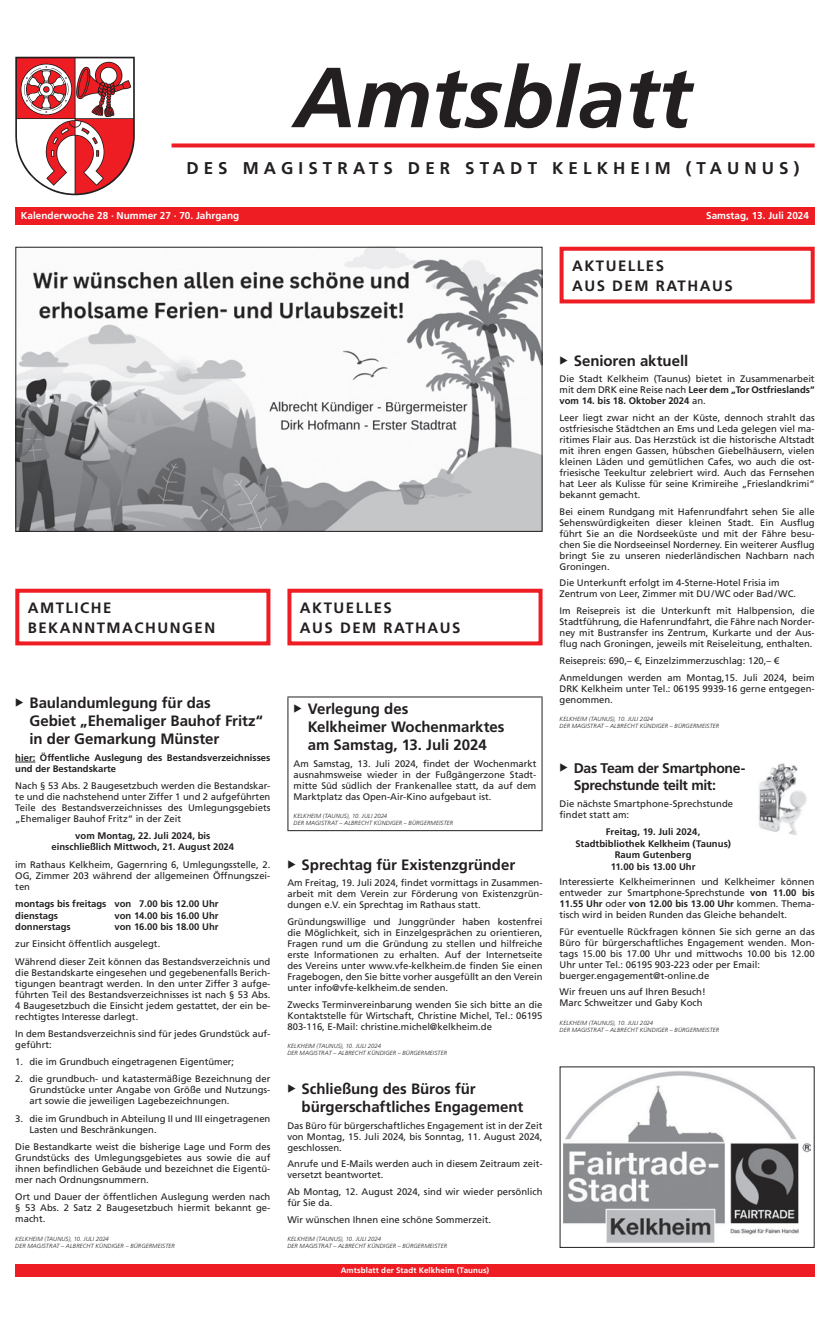
<style>
.page{position:relative;width:830px;height:1333px;background:#fff}
.page>*{position:absolute;margin:0;border:0;box-sizing:border-box;transform-origin:0 0}
.t1{font:italic 700 85px "Frutiger LT Std";color:#231f20}
.t2{font:700 17px "Frutiger LT Std";letter-spacing:.3em;color:#231f20}
.t3{font:700 15px/18px "Frutiger LT Std";color:#231f20}
.t4{font:700 15px/20px "Frutiger LT Std";letter-spacing:.1em;color:#231f20}
.t5{font:700 14px/16.8px "Frutiger LT Std";letter-spacing:-.025em;color:#231f20}
.t6{font:700 10px "Frutiger LT Std";color:#fff}
.t7{font:9.5px/11px "Frutiger LT Std";color:#231f20;text-align:justify}
.t8{font:700 9.5px/11.4px "Frutiger LT Std";color:#231f20}
.t9{font:700 8px "Frutiger LT Std";letter-spacing:.015em;color:#fff}
.t10{font:italic 300 6px/7px "Frutiger LT Std";letter-spacing:.02em;color:#231f20}
.s1{font-weight:700}
</style>
<div class="page">
<svg style="left:172px;top:143px;width:643px;height:4px;background:#f0373c"></svg>
<svg style="left:15px;top:57px;width:120px;height:138px"></svg>
<div style="left:15px;top:207px;width:800px;height:17px;background:#ee1d23"></div>
<div style="left:15px;top:1264px;width:800px;height:12px;background:#ee1d23"></div>
<div style="left:560px;top:247px;width:255px;height:56px;border:4px solid #ee1d23"></div>
<div style="left:15px;top:588px;width:255px;height:57px;border:4px solid #ee1d23"></div>
<div style="left:287px;top:588px;width:256px;height:57px;border:4px solid #ee1d23"></div>
<svg style="left:15px;top:761px;width:20px;height:1px"></svg>
<hr style="left:287px;top:696px;width:256px;height:1px;background:#231f20">
<hr style="left:287px;top:697px;width:1px;height:133px;background:#231f20">
<hr style="left:542px;top:697px;width:1px;height:133px;background:#231f20">
<hr style="left:287px;top:830px;width:256px;height:1px;background:#231f20">
<img style="left:17px;top:249px;width:524px;height:281px">
<div style="left:15px;top:247px;width:528px;height:285px;border:1px solid #231f20"></div>
<img style="left:758px;top:763px;width:49px;height:72px">
<img style="left:564px;top:1071px;width:246px;height:172px">
<h1 class="t1" style="left:295px;top:48px;width:398px">Amtsblatt</h1>
<h2 class="t2" style="left:186px;top:158px;width:615px">DES MAGISTRATS DER STADT KELKHEIM (TAUNUS)</h2>
<p class="t6" style="left:21px;top:210px;width:220px">Kalenderwoche 28 · Nummer 27 · 70. Jahrgang</p>
<p class="t6" style="left:706px;top:210px;width:104px">Samstag, 13. Juli 2024</p>
<h3 class="t4" style="left:572px;top:255px;width:162px">AKTUELLES<br>AUS DEM RATHAUS</h3>
<h3 class="t4" style="left:28px;top:597px;width:189px">AMTLICHE<br>BEKANNTMACHUNGEN</h3>
<h3 class="t4" style="left:300px;top:597px;width:162px">AKTUELLES<br>AUS DEM RATHAUS</h3>
<h3 class="t3" style="left:29px;top:693px;width:235px;text-indent:-14px">◆ Baulandumlegung für das<br>Gebiet „Ehemaliger Bauhof Fritz“ in der Gemarkung Münster</h3>
<p class="t8" style="left:15px;top:752px;width:257px;line-height:11px">hier: Öffentliche Auslegung des Bestandsverzeichnisses und der Bestandskarte</p>
<p class="t7" style="left:15px;top:780px;width:257px">Nach § 53 Abs. 2 Baugesetzbuch werden die Bestandskar&shy;te und die nachstehend unter Ziffer 1 und 2 aufgeführten Teile des Bestandsverzeichnisses des Umlegungsgebiets „Ehemaliger Bauhof Fritz“ in der Zeit</p>
<p class="t8" style="left:52px;top:830px;width:184px;line-height:11px;text-align:center">vom Montag, 22. Juli 2024, bis einschließlich Mittwoch, 21. August 2024</p>
<p class="t7" style="left:15px;top:859px;width:257px">im Rathaus Kelkheim, Gagernring 6, Umlegungsstelle, 2.<br>OG, Zimmer 203 während der allgemeinen Öffnungszei&shy;ten</p>
<p class="t8" style="left:15px;top:897px;width:205px">montags bis freitags von 7.00 bis 12.00 Uhr dienstags</p>
<p class="t8" style="left:115px;top:909px;width:106px">von 14.00 bis 16.00 Uhr</p>
<p class="t8" style="left:15px;top:921px;width:57px">donnerstags</p>
<p class="t8" style="left:115px;top:921px;width:106px">von 16.00 bis 18.00 Uhr</p>
<p class="t7" style="left:15px;top:935px;width:257px;line-height:17.2px">zur Einsicht öffentlich ausgelegt.<br>Während dieser Zeit können das Bestandsverzeichnis und</p>
<p class="t7" style="left:15px;top:966px;width:257px">die Bestandskarte eingesehen und gegebenenfalls Berich&shy;tigungen beantragt werden. In den unter Ziffer 3 aufge&shy;führten Teil des Bestandsverzeichnisses ist nach § 53 Abs.<br>4 Baugesetzbuch die Einsicht jedem gestattet, der ein be&shy;rechtigtes Interesse darlegt.</p>
<p class="t7" style="left:15px;top:1028px;width:257px">In dem Bestandsverzeichnis sind für jedes Grundstück auf&shy;geführt:</p>
<p class="t7" style="left:15px;top:1056px;width:220px">1. die im Grundbuch eingetragenen Eigentümer;</p>
<p class="t7" style="left:29px;top:1073px;width:242px;text-indent:-14px">2. die grundbuch- und katastermäßige Bezeichnung der Grundstücke unter Angabe von Größe und Nutzungs&shy;art sowie die jeweiligen Lagebezeichnungen.</p>
<p class="t7" style="left:29px;top:1112px;width:242px;text-indent:-14px">3. die im Grundbuch in Abteilung II und III eingetragenen<br>Lasten und Beschränkungen.</p>
<p class="t7" style="left:15px;top:1140px;width:257px">Die Bestandkarte weist die bisherige Lage und Form des Grundstücks des Umlegungsgebietes aus sowie die auf ihnen befindlichen Gebäude und bezeichnet die Eigentü&shy;mer nach Ordnungsnummern.</p>
<p class="t7" style="left:15px;top:1191px;width:257px">Ort und Dauer der öffentlichen Auslegung werden nach § 53 Abs. 2 Satz 2 Baugesetzbuch hiermit bekannt ge&shy;macht.</p>
<p class="t10" style="left:15px;top:1235px;width:161px">KELKHEIM (TAUNUS), 10. JULI 2024<br>DER MAGISTRAT – ALBRECHT KÜNDIGER – BÜRGERMEISTER</p>
<h3 class="t3" style="left:308px;top:699px;width:198px;text-indent:-14px">◆ Verlegung des<br>Kelkheimer Wochenmarktes am Samstag, 13. Juli 2024</h3>
<p class="t7" style="left:294px;top:757px;width:244px">Am Samstag, 13. Juli 2024, findet der Wochenmarkt ausnahmsweise wieder in der Fußgängerzone Stadt&shy;mitte Süd südlich der Frankenallee statt, da auf dem Marktplatz das Open-Air-Kino aufgebaut ist.</p>
<p class="t10" style="left:294px;top:812px;width:161px">KELKHEIM (TAUNUS), 10. JULI 2024<br>DER MAGISTRAT – ALBRECHT KÜNDIGER – BÜRGERMEISTER</p>
<h3 class="t3" style="left:287px;top:855px;width:229px">◆ Sprechtag für Existenzgründer</h3>
<p class="t7" style="left:287px;top:877px;width:257px">Am Freitag, 19. Juli 2024, findet vormittags in Zusammen&shy;arbeit mit dem Verein zur Förderung von Existenzgrün&shy;dungen e.V. ein Sprechtag im Rathaus statt.</p>
<p class="t7" style="left:287px;top:916px;width:257px">Gründungswillige und Junggründer haben kostenfrei die Möglichkeit, sich in Einzelgesprächen zu orientieren, Fragen rund um die Gründung zu stellen und hilfreiche erste Informationen zu erhalten. Auf der Internetseite des Vereins unter www.vfe-kelkheim.de finden Sie einen Fragebogen, den Sie bitte vorher ausgefüllt an den Verein unter info@vfe-kelkheim.de senden.</p>
<p class="t7" style="left:287px;top:999px;width:257px">Zwecks Terminvereinbarung wenden Sie sich bitte an die Kontaktstelle für Wirtschaft, Christine Michel, Tel.: 06195<br>803-116, E-Mail: christine.michel@kelkheim.de</p>
<p class="t10" style="left:287px;top:1042px;width:161px">KELKHEIM (TAUNUS), 10. JULI 2024<br>DER MAGISTRAT – ALBRECHT KÜNDIGER – BÜRGERMEISTER</p>
<h3 class="t3" style="left:302px;top:1079px;width:223px;text-indent:-14px">◆ Schließung des Büros für bürgerschaftliches Engagement</h3>
<p class="t7" style="left:287px;top:1119px;width:257px">Das Büro für bürgerschaftliches Engagement ist in der Zeit von Montag, 15. Juli 2024, bis Sonntag, 11. August 2024, geschlossen.</p>
<p class="t7" style="left:287px;top:1158px;width:257px">Anrufe und E-Mails werden auch in diesem Zeitraum zeit&shy;versetzt beantwortet.</p>
<p class="t7" style="left:287px;top:1185px;width:257px">Ab Montag, 12. August 2024, sind wir wieder persönlich für Sie da.</p>
<p class="t7" style="left:287px;top:1213px;width:205px">Wir wünschen Ihnen eine schöne Sommerzeit.</p>
<p class="t10" style="left:287px;top:1235px;width:161px">KELKHEIM (TAUNUS), 10. JULI 2024<br>DER MAGISTRAT – ALBRECHT KÜNDIGER – BÜRGERMEISTER</p>
<p class="t9" style="left:341px;top:1265px;width:150px">Amtsblatt der Stadt Kelkheim (Taunus)</p>
<h3 class="t3" style="left:560px;top:351px;width:130px">◆ Senioren aktuell</h3>
<p class="t7" style="left:560px;top:373px;width:257px">Die Stadt Kelkheim (Taunus) bietet in Zusammenarbeit mit dem DRK eine Reise nach <span class="s1">Leer dem „Tor Ostfrieslands“ vom 14. bis 18. Oktober 2024</span> an.</p>
<p class="t7" style="left:560px;top:412px;width:257px">Leer liegt zwar nicht an der Küste, dennoch strahlt das ostfriesische Städtchen an Ems und Leda gelegen viel ma&shy;ritimes Flair aus. Das Herzstück ist die historische Altstadt mit ihren engen Gassen, hübschen Giebelhäusern, vielen kleinen Läden und gemütlichen Cafes, wo auch die ost&shy;friesische Teekultur zelebriert wird. Auch das Fernsehen hat Leer als Kulisse für seine Krimireihe „Frieslandkrimi“ bekannt gemacht.</p>
<p class="t7" style="left:560px;top:506px;width:257px">Bei einem Rundgang mit Hafenrundfahrt sehen Sie alle Sehenswürdigkeiten dieser kleinen Stadt. Ein Ausflug führt Sie an die Nordseeküste und mit der Fähre besu&shy;chen Sie die Nordseeinsel Norderney. Ein weiterer Ausflug bringt Sie zu unseren niederländischen Nachbarn nach Groningen.</p>
<p class="t7" style="left:560px;top:577px;width:238px">Die Unterkunft erfolgt im 4-Sterne-Hotel Frisia im<br>Zentrum von Leer, Zimmer mit DU/WC oder Bad/WC.</p>
<p class="t7" style="left:560px;top:605px;width:257px">Im Reisepreis ist die Unterkunft mit Halbpension, die Stadtführung, die Hafenrundfahrt, die Fähre nach Norder&shy;ney mit Bustransfer ins Zentrum, Kurkarte und der Aus&shy;flug nach Groningen, jeweils mit Reiseleitung, enthalten.</p>
<p class="t7" style="left:560px;top:652px;width:257px;line-height:16.7px">Reisepreis: 690,– €, Einzelzimmerzuschlag: 120,– €<br>Anmeldungen werden am Montag,15. Juli 2024, beim</p>
<p class="t7" style="left:560px;top:682px;width:257px">DRK Kelkheim unter Tel.: 06195 9939-16 gerne entgegen&shy;genommen.</p>
<p class="t10" style="left:560px;top:715px;width:161px">KELKHEIM (TAUNUS), 10. JULI 2024<br>DER MAGISTRAT – ALBRECHT KÜNDIGER – BÜRGERMEISTER</p>
<h3 class="t5" style="left:574px;top:759px;width:173px;text-indent:-14px">◆ Das Team der Smartphone-<br>Sprechstunde teilt mit:</h3>
<p class="t7" style="left:560px;top:797px;width:175px;line-height:11.4px">Die nächste Smartphone-Sprechstunde findet statt am:</p>
<p class="t8" style="left:575px;top:826px;width:157px;text-align:center">Freitag, 19. Juli 2024,<br>Stadtbibliothek Kelkheim (Taunus)<br>Raum Gutenberg<br>11.00 bis 13.00 Uhr</p>
<p class="t7" style="left:560px;top:876px;width:257px">Interessierte Kelkheimerinnen und Kelkheimer können entweder zur Smartphone-Sprechstunde <span class="s1">von 11.00 bis 11.55 Uhr</span> oder <span class="s1">von 12.00 bis 13.00 Uhr</span> kommen. Thema&shy;tisch wird in beiden Runden das Gleiche behandelt.</p>
<p class="t7" style="left:560px;top:925px;width:257px;text-align:left">Für eventuelle Rückfragen können Sie sich gerne an das Büro für bürgerschaftliches Engagement wenden. Mon&shy;tags 15.00 bis 17.00 Uhr und mittwochs 10.00 bis 12.00<br>Uhr unter Tel.: 06195 903-223 oder per Email: buerger.engagement@t-online.de</p>
<p class="t7" style="left:560px;top:986px;width:148px">Wir freuen uns auf Ihren Besuch!<br>Marc Schweitzer und Gaby Koch</p>
<p class="t10" style="left:560px;top:1019px;width:161px">KELKHEIM (TAUNUS), 10. JULI 2024<br>DER MAGISTRAT – ALBRECHT KÜNDIGER – BÜRGERMEISTER</p>
</div>
